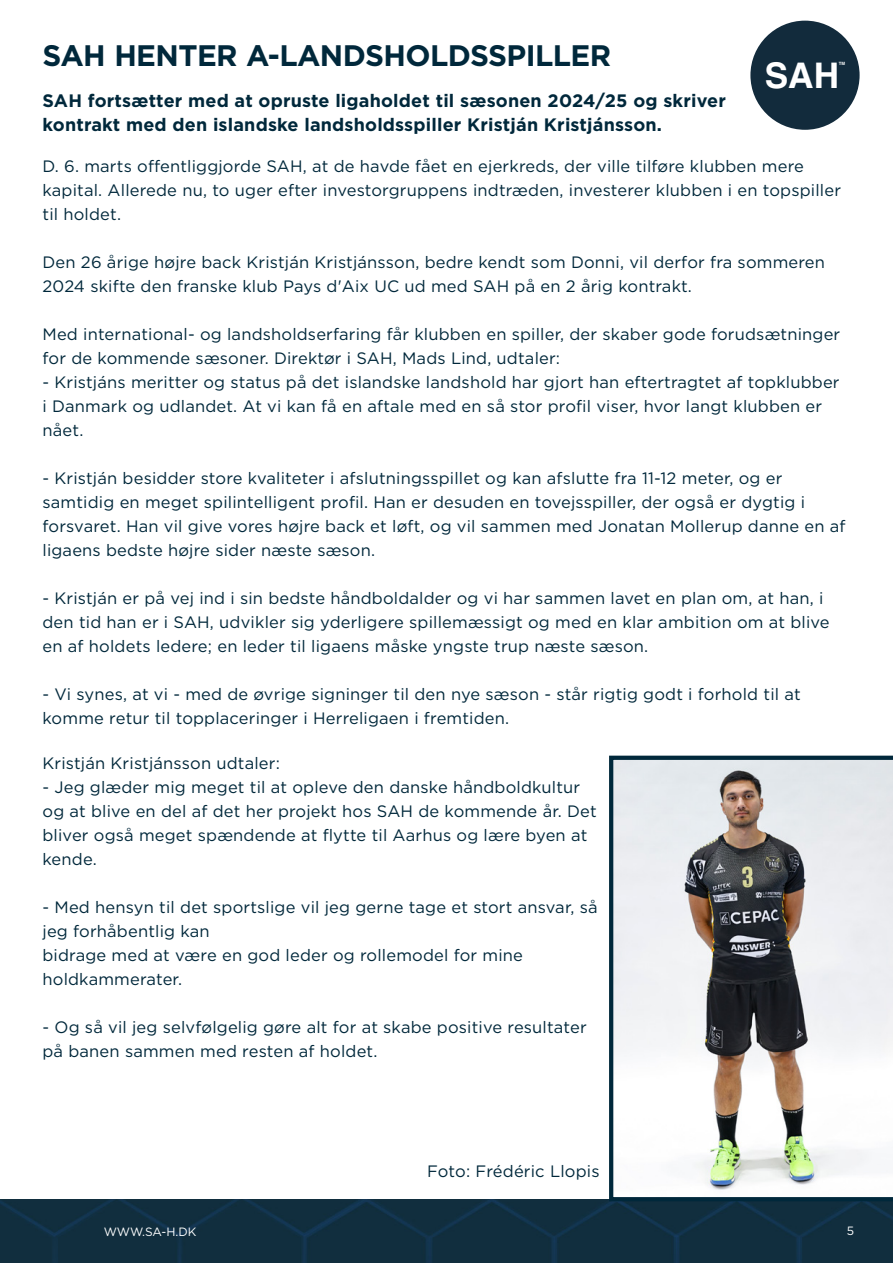
<style>
.page{position:relative;width:893px;height:1263px;background:#fff}
.page>*{position:absolute;margin:0;border:0;box-sizing:border-box;transform-origin:0 0}
.t1{font:700 35.4px "Helvetica CE";color:#fff}
.t2{font:700 29.7px "Gotham";letter-spacing:-.02em;color:#00283b}
.t3{font:700 18px "Gotham";letter-spacing:.01em;color:#00283b}
.t4{font:16.5px/24px "Gotham";letter-spacing:.01em;color:#00283b}
.t5{font:12px "Gotham";letter-spacing:-.01em;color:#fff}
.t6{font:700 4.35px "Helvetica CE";color:#fff}
</style>
<div class="page">
<img style="left:0;top:1199px;width:893px;height:64px">
<svg style="left:609px;top:756px;width:284px;height:445px"></svg>
<div style="left:749px;top:19px;width:112px;height:113px;background:#122b3c;border-radius:50%"></div>
<div style="left:747px;top:17px;width:116px;height:116px;border:4px solid #fff;border-radius:50%"></div>
<p class="t2" style="left:43px;top:36px;width:570px">SAH HENTER A-LANDSHOLDSSPILLER</p>
<p class="t1" style="left:765px;top:53px;width:76px">SAH</p>
<p class="t6" style="left:839px;top:61px;width:8px">TM</p>
<p class="t3" style="left:43px;top:89px;width:685px">SAH fortsætter med at opruste ligaholdet til sæsonen 2024/25 og skriver</p>
<p class="t3" style="left:43px;top:113px;width:621px">kontrakt med den islandske landsholdsspiller Kristján Kristjánsson.</p>
<p class="t4" style="left:43px;top:153px;width:800px">D. 6. marts offentliggjorde SAH, at de havde fået en ejerkreds, der ville tilføre klubben mere kapital. Allerede nu, to uger efter investorgruppens indtræden, investerer klubben i en topspiller til holdet.</p>
<p class="t4" style="left:43px;top:249px;width:784px">Den 26 årige højre back Kristján Kristjánsson, bedre kendt som Donni, vil derfor fra sommeren<br>2024 skifte den franske klub Pays d'Aix UC ud med SAH på en 2 årig kontrakt.</p>
<p class="t4" style="left:43px;top:321px;width:799px">Med international- og landsholdserfaring får klubben en spiller, der skaber gode forudsætninger for de kommende sæsoner. Direktør i SAH, Mads Lind, udtaler:</p>
<p class="t4" style="left:43px;top:369px;width:799px">- Kristjáns meritter og status på det islandske landshold har gjort han eftertragtet af topklubber i Danmark og udlandet. At vi kan få en aftale med en så stor profil viser, hvor langt klubben er nået.</p>
<p class="t4" style="left:43px;top:465px;width:805px">- Kristján besidder store kvaliteter i afslutningsspillet og kan afslutte fra 11-12 meter, og er samtidig en meget spilintelligent profil. Han er desuden en tovejsspiller, der også er dygtig i forsvaret. Han vil give vores højre back et løft, og vil sammen med Jonatan Mollerup danne en af ligaens bedste højre sider næste sæson.</p>
<p class="t4" style="left:43px;top:585px;width:789px">- Kristján er på vej ind i sin bedste håndboldalder og vi har sammen lavet en plan om, at han, i den tid han er i SAH, udvikler sig yderligere spillemæssigt og med en klar ambition om at blive en af holdets ledere; en leder til ligaens måske yngste trup næste sæson.</p>
<p class="t4" style="left:43px;top:681px;width:760px">- Vi synes, at vi - med de øvrige signinger til den nye sæson - står rigtig godt i forhold til at komme retur til topplaceringer i Herreligaen i fremtiden.</p>
<p class="t4" style="left:43px;top:751px;width:239px">Kristján Kristjánsson udtaler:</p>
<p class="t4" style="left:43px;top:775px;width:556px">- Jeg glæder mig meget til at opleve den danske håndboldkultur og at blive en del af det her projekt hos SAH de kommende år. Det bliver også meget spændende at flytte til Aarhus og lære byen at kende.</p>
<p class="t4" style="left:43px;top:895px;width:557px">- Med hensyn til det sportslige vil jeg gerne tage et stort ansvar, så jeg forhåbentlig kan</p>
<p class="t4" style="left:43px;top:943px;width:482px">bidrage med at være en god leder og rollemodel for mine holdkammerater.</p>
<p class="t4" style="left:43px;top:1015px;width:546px">- Og så vil jeg selvfølgelig gøre alt for at skabe positive resultater på banen sammen med resten af holdet.</p>
<p class="t4" style="left:427px;top:1159px;width:174px">Foto: Frédéric Llopis</p>
<p class="t5" style="left:104px;top:1224px;width:94px">WWW.SA-H.DK</p>
<p class="t5" style="left:847px;top:1223px;width:9px">5</p>
</div>
